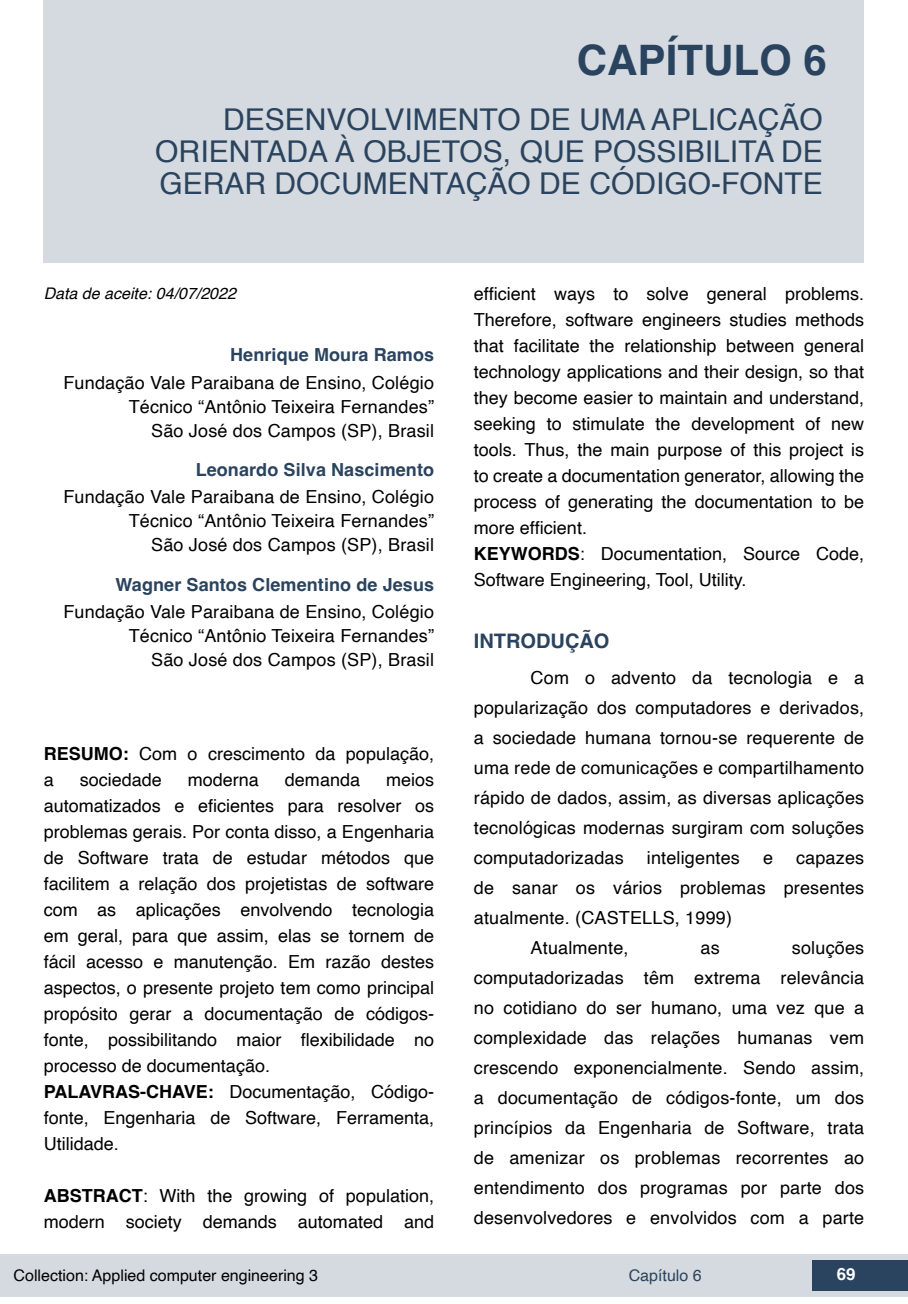
<style>
.page{position:relative;width:908px;height:1304px;background:#fff}
.page>*{position:absolute;margin:0;border:0;box-sizing:border-box;transform-origin:0 0}
.t1{font:700 42px "Helvetica";color:#2a435e}
.t2{font:30px/32px "Helvetica";color:#2a435e;text-align:justify}
.t3{font:700 20px "Helvetica";color:#2a435e}
.t4{font:18px/26px "Helvetica";color:#000}
.t5{font:700 18px "Helvetica";letter-spacing:.005em;color:#2a435e}
.t6{font:700 16.8px "Helvetica";color:#fff}
.t7{font:16px "Helvetica";color:#000}
.t8{font:italic 16px "Helvetica";color:#000}
.t9{font:16px "Helvetica";color:#2a435e}
.s1{font-weight:700}
</style>
<div class="page">
<div style="left:0;top:1254px;width:906px;height:43px;background:#d4dadf"></div>
<div style="left:812px;top:1261px;width:95px;height:30px;background:#2a435e"></div>
<div style="left:44px;top:0;width:819px;height:263px;background:#d4dadf"></div>
<h1 class="t1" style="left:576px;top:35px;width:251px">CAPÍTULO 6</h1>
<h2 class="t2" style="left:155px;top:104px;width:668px;text-indent:68px">DESENVOLVIMENTO DE UMA APLICAÇÃO ORIENTADA À OBJETOS, QUE POSSIBILITA DE GERAR DOCUMENTAÇÃO DE CÓDIGO-FONTE</h2>
<p class="t8" style="left:44px;top:280px;width:194px">Data de aceite: 04/07/2022</p>
<p class="t5" style="left:230px;top:344px;width:205px">Henrique Moura Ramos</p>
<p class="t4" style="left:63px;top:371px;width:372px;line-height:24px;text-align:right">Fundação Vale Paraibana de Ensino, Colégio<br>Técnico “Antônio Teixeira Fernandes”<br>São José dos Campos (SP), Brasil</p>
<p class="t5" style="left:195px;top:459px;width:240px">Leonardo Silva Nascimento</p>
<p class="t4" style="left:63px;top:486px;width:372px;line-height:24px;text-align:right">Fundação Vale Paraibana de Ensino, Colégio<br>Técnico “Antônio Teixeira Fernandes”<br>São José dos Campos (SP), Brasil</p>
<p class="t5" style="left:115px;top:573px;width:320px">Wagner Santos Clementino de Jesus</p>
<p class="t4" style="left:63px;top:600px;width:372px;line-height:24px;text-align:right">Fundação Vale Paraibana de Ensino, Colégio<br>Técnico “Antônio Teixeira Fernandes”<br>São José dos Campos (SP), Brasil</p>
<p class="t4" style="left:44px;top:741px;width:392px"><span class="s1">RESUMO:</span> Com o crescimento da população, a</p>
<p class="t4" style="left:80px;top:767px;width:84px">sociedade</p>
<p class="t4" style="left:188px;top:767px;width:73px">moderna</p>
<p class="t4" style="left:285px;top:767px;width:77px">demanda</p>
<p class="t4" style="left:44px;top:767px;width:392px;text-indent:342px">meios automatizados e eficientes para resolver os problemas gerais. Por conta disso, a Engenharia de Software trata de estudar métodos que facilitem a relação dos projetistas de software com as aplicações envolvendo tecnologia em geral, para que assim, elas se tornem de fácil acesso e manutenção. Em razão destes aspectos, o presente projeto tem como principal propósito gerar a documentação de códigos&shy;fonte, possibilitando maior flexibilidade no processo de documentação.<br><span class="s1">PALAVRAS-CHAVE:</span> Documentação, Código&shy;fonte, Engenharia de Software, Ferramenta, Utilidade.</p>
<p class="t4" style="left:44px;top:1183px;width:392px"><span class="s1">ABSTRACT</span>: With the growing of population, modern society demands automated and</p>
<p class="t4" style="left:473px;top:281px;width:392px">efficient ways to solve general problems.<br>Therefore, software engineers studies methods that facilitate the relationship between general technology applications and their design, so that they become easier to maintain and understand, seeking to stimulate the development of new tools. Thus, the main purpose of this project is to create a documentation generator, allowing the process of generating the documentation to be more efficient.<br><span class="s1">KEYWORDS</span>: Documentation, Source Code, Software Engineering, Tool, Utility.</p>
<p class="t3" style="left:473px;top:629px;width:137px">INTRODUÇÃO</p>
<p class="t4" style="left:473px;top:663px;width:392px;line-height:30px;text-align:justify;text-indent:57px">Com o advento da tecnologia e a popularização dos computadores e derivados, a sociedade humana tornou-se requerente de uma rede de comunicações e compartilhamento rápido de dados, assim, as diversas aplicações tecnológicas modernas surgiram com soluções computadorizadas</p>
<p class="t4" style="left:646px;top:845px;width:95px">inteligentes</p>
<p class="t4" style="left:762px;top:845px;width:12px">e</p>
<p class="t4" style="left:795px;top:845px;width:70px">capazes</p>
<p class="t4" style="left:473px;top:875px;width:392px">de sanar os vários problemas presentes</p>
<p class="t4" style="left:473px;top:905px;width:259px">atualmente. (CASTELLS, 1999)</p>
<p class="t4" style="left:530px;top:935px;width:99px">Atualmente,</p>
<p class="t4" style="left:700px;top:935px;width:21px">as</p>
<p class="t4" style="left:473px;top:933px;width:392px;line-height:30px;text-align:justify;text-indent:318px">soluções computadorizadas têm extrema relevância no cotidiano do ser humano, uma vez que a complexidade das relações humanas vem crescendo exponencialmente. Sendo assim, a documentação de códigos-fonte, um dos princípios da Engenharia de Software, trata de amenizar os problemas recorrentes ao entendimento dos programas por parte dos desenvolvedores e envolvidos com a parte</p>
<p class="t7" style="left:14px;top:1263px;width:306px">Collection: Applied computer engineering 3</p>
<p class="t9" style="left:628px;top:1263px;width:74px">Capítulo 6</p>
<p class="t6" style="left:836px;top:1264px;width:20px">69</p>
</div>
